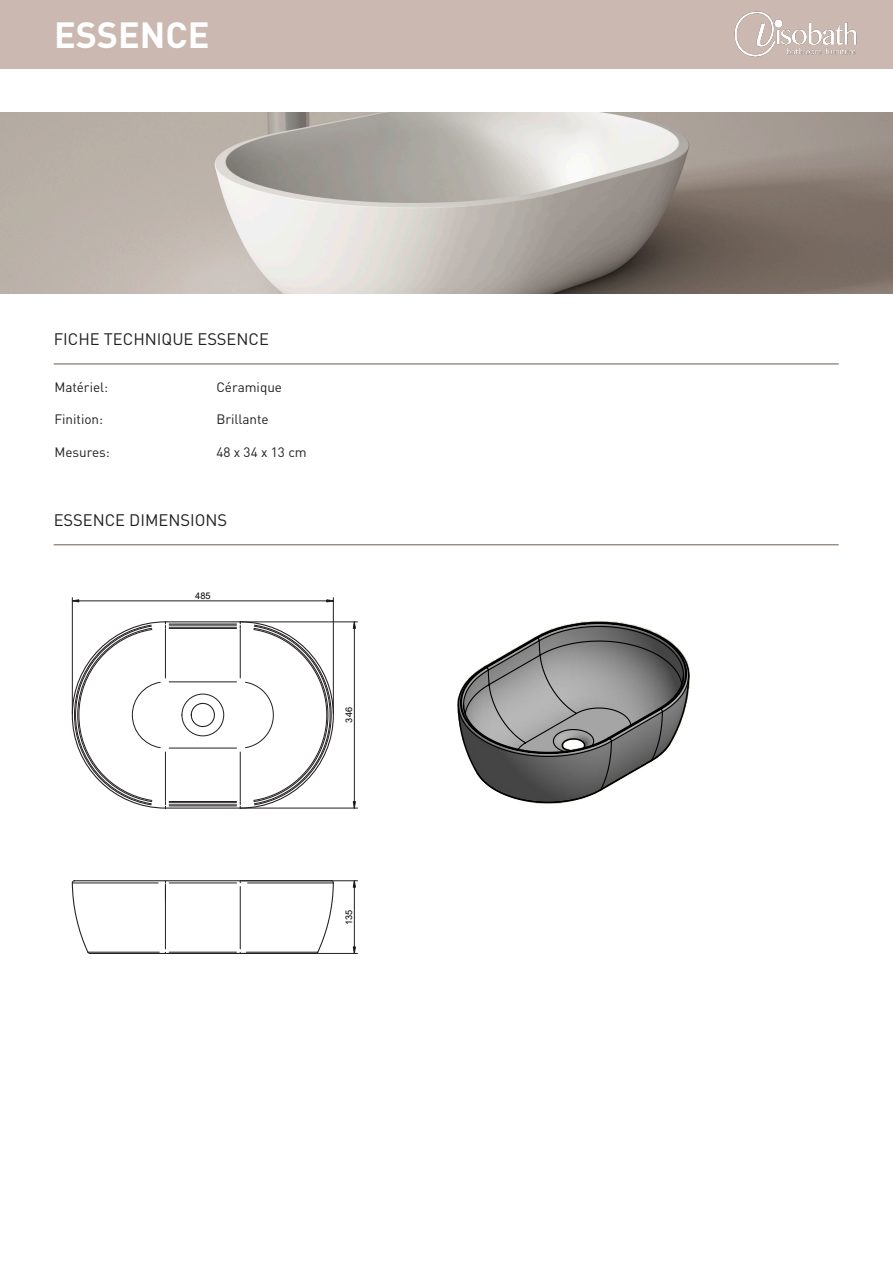
<style>
.page{position:relative;width:893px;height:1263px;background:#fff}
.page>*{position:absolute;margin:0;border:0;box-sizing:border-box;transform-origin:0 0}
.t1{font:700 36px "DIN Pro";color:#fff}
.t2{font:16.5px "DIN Pro";color:#231f20}
.t3{font:13.5px "DIN Pro";color:#231f20}
.t4{font:9.15px "Arial";letter-spacing:-.01em;color:#000}
</style>
<div class="page">
<hr style="left:54px;top:544px;width:785px;height:1px;background:#867668">
<div style="left:0;top:0;width:893px;height:68px;background:#cbb8b1"></div>
<hr style="left:54px;top:363px;width:785px;height:1px;background:#867668">
<img style="left:734px;top:11px;width:123px;height:46px">
<img style="left:0;top:113px;width:893px;height:180px">
<svg style="left:71px;top:597px;width:287px;height:212px"></svg>
<svg style="left:71px;top:880px;width:287px;height:74px"></svg>
<svg style="left:457px;top:621px;width:233px;height:183px"></svg>
<p class="t1" style="left:54px;top:10px;width:157px">ESSENCE</p>
<p class="t2" style="left:54px;top:328px;width:217px">FICHE TECHNIQUE ESSENCE</p>
<p class="t3" style="left:54px;top:378px;width:55px">Matériel:</p>
<p class="t3" style="left:216px;top:378px;width:67px">Céramique</p>
<p class="t3" style="left:54px;top:410px;width:50px">Finition:</p>
<p class="t3" style="left:216px;top:410px;width:54px">Brillante</p>
<p class="t3" style="left:54px;top:443px;width:57px">Mesures:</p>
<p class="t3" style="left:216px;top:443px;width:92px">48 x 34 x 13 cm</p>
<p class="t2" style="left:54px;top:509px;width:175px">ESSENCE DIMENSIONS</p>
<p class="t4" style="left:195px;top:589px;width:17px">485</p>
<p class="t4" style="left:343px;top:722px;width:17px;rotate:-90deg">346</p>
<p class="t4" style="left:343px;top:925px;width:17px;rotate:-90deg">135</p>
</div>
